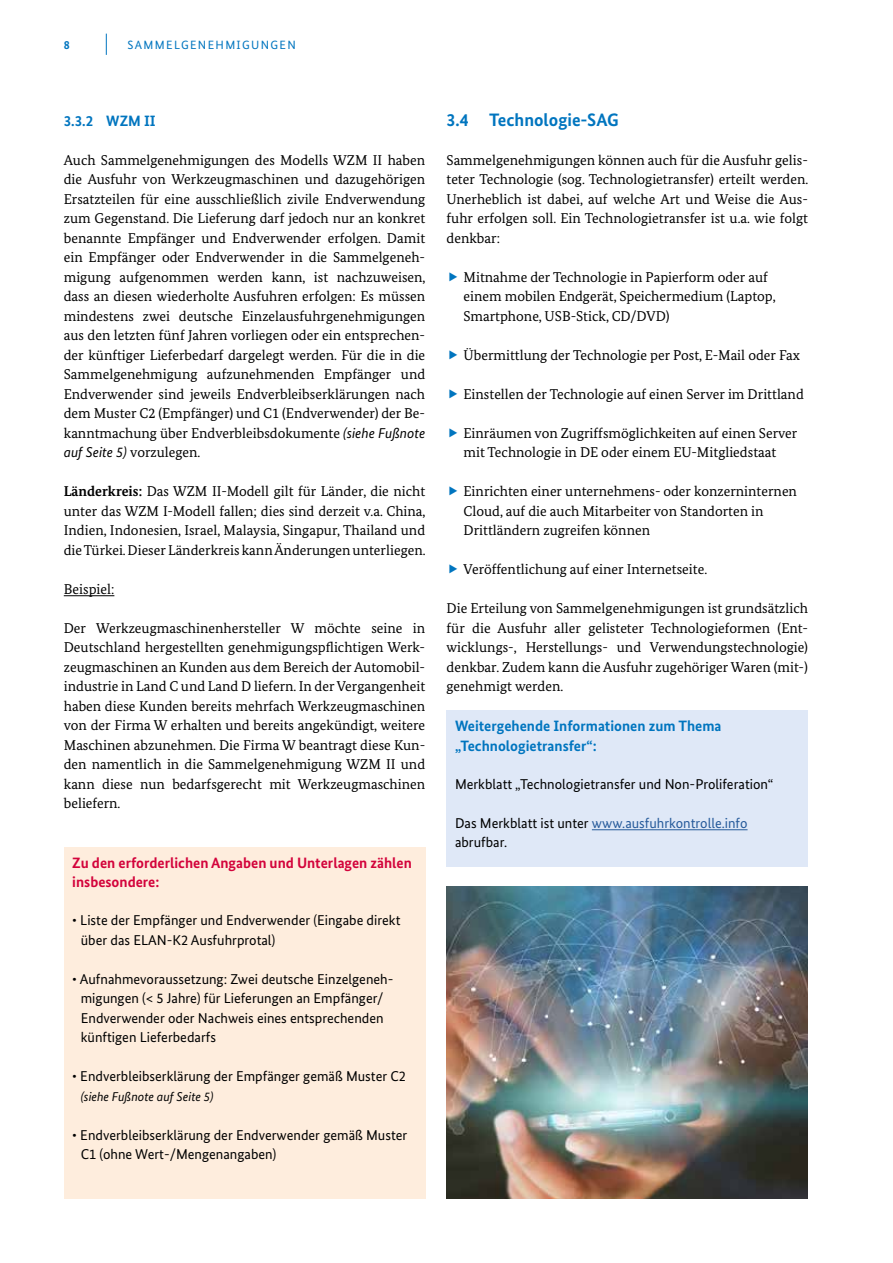
<style>
.page{position:relative;width:893px;height:1263px;background:#fff}
.page>*{position:absolute;margin:0;border:0;box-sizing:border-box;transform-origin:0 0}
.t1{font:700 18px "Bundes Sans";color:#0075bf}
.t2{font:700 15px/19.5px "Bundes Sans";color:#0075bf}
.t3{font:700 15px/19.5px "Bundes Sans";color:#d3033b}
.t4{font:14.25px/19.5px "Bundes Serif";color:#000;text-align:justify}
.t5{font:14.25px/19.5px "Bundes Sans";color:#000}
.t6{font:italic 12.75px "Bundes Sans";color:#000}
.t7{font:12px "Bundes Sans";letter-spacing:.11em;color:#0075bf}
.t8{font:700 12px "Bundes Sans";color:#0075bf}
.s1{font-family:"Bundes Sans";font-style:italic}
.s2{font-weight:700}
.s3{color:#275b9b}
</style>
<div class="page">
<hr style="left:64px;top:595px;width:50px;height:1px;background:#000">
<div style="left:64px;top:847px;width:361px;height:351px;background:#feeddd"></div>
<div style="left:446px;top:711px;width:362px;height:156px;background:#dfe8f7"></div>
<hr style="left:592px;top:829px;width:155px;height:1px;background:#275b9b">
<img style="left:446px;top:886px;width:362px;height:312px">
<svg style="left:106px;top:34px;width:1px;height:21px"></svg>
<p class="t8" style="left:64px;top:37px;width:7px">8</p>
<p class="t7" style="left:128px;top:37px;width:18px">Samme</p>
<p class="t7" style="left:174px;top:37px;width:43px">lgenehmigu</p>
<p class="t7" style="left:261px;top:37px;width:37px">ngen</p>
<p class="t2" style="left:64px;top:111px;width:94px">3.3.2 WZM II</p>
<p class="t4" style="left:64px;top:150px;width:363px">Auch Sammelgenehmigungen des Modells WZM II haben die Ausfuhr von Werkzeugmaschinen und dazugehörigen Ersatzteilen für eine ausschließlich zivile Endverwendung zum Gegenstand. Die Lieferung darf jedoch nur an konkret benannte Empfänger und Endverwender erfolgen. Damit ein Empfänger oder Endverwender in die Sammelgeneh&shy;migung aufgenommen werden kann, ist nachzuweisen, dass an diesen wiederholte Ausfuhren erfolgen: Es müssen mindestens zwei deutsche Einzelausfuhrgenehmigungen aus den letzten fünf Jahren vorliegen oder ein entsprechen&shy;der künftiger Lieferbedarf dargelegt werden. Für die in die Sammelgenehmigung aufzunehmenden Empfänger und Endverwender sind jeweils Endverbleibserklärungen nach dem Muster C2 (Empfänger) und C1 (Endverwender) der Be&shy;kanntmachung über Endverbleibsdokumente <span class="s1">(siehe Fußnote auf Seite 5)</span> vorzulegen.</p>
<p class="t4" style="left:64px;top:481px;width:363px"><span class="s2">Länderkreis:</span> Das WZM II-Modell gilt für Länder, die nicht unter das WZM I-Modell fallen; dies sind derzeit v.a. China, Indien, Indonesien, Israel, Malaysia, Singapur, Thailand und die Türkei. Dieser Länderkreis kann Änderungen unterliegen.</p>
<p class="t4" style="left:64px;top:579px;width:52px">Beispiel:</p>
<p class="t4" style="left:64px;top:618px;width:363px">Der Werkzeugmaschinenhersteller W möchte seine in Deutschland hergestellten genehmigungspflichtigen Werk&shy;zeugmaschinen an Kunden aus dem Bereich der Automobil&shy;industrie in Land C und Land D liefern. In der Vergangenheit haben diese Kunden bereits mehrfach Werkzeugmaschinen von der Firma W erhalten und bereits angekündigt, weitere Maschinen abzunehmen. Die Firma W beantragt diese Kun&shy;den namentlich in die Sammelgenehmigung WZM II und kann diese nun bedarfsgerecht mit Werkzeugmaschinen beliefern.</p>
<p class="t3" style="left:72px;top:852px;width:341px">Zu den erforderlichen Angaben und Unterlagen zählen insbesondere:</p>
<p class="t5" style="left:81px;top:911px;width:321px;text-indent:-9px">• Liste der Empfänger und Endverwender (Eingabe direkt über das ELAN -K2 Ausfuhrprotal)</p>
<p class="t5" style="left:81px;top:969px;width:314px;text-indent:-9px">• Aufnahmevoraussetzung: Zwei deutsche Einzelgeneh&shy;migungen (&lt; 5 Jahre) für Lieferungen an Empfänger/ Endverwender oder Nachweis eines entsprechenden künftigen Lieferbedarfs</p>
<p class="t5" style="left:72px;top:1067px;width:335px">• Endverbleibserklärung der Empfänger gemäß Muster C2</p>
<p class="t6" style="left:81px;top:1089px;width:134px">(siehe Fußnote auf Seite 5)</p>
<p class="t5" style="left:81px;top:1125px;width:328px;text-indent:-9px">• Endverbleibserklärung der Endverwender gemäß Muster<br>C1 (ohne Wert-/Mengenangaben)</p>
<p class="t1" style="left:446px;top:109px;width:174px">3.4 Technologie-SAG</p>
<p class="t4" style="left:446px;top:150px;width:363px">Sammelgenehmigungen können auch für die Ausfuhr gelis&shy;teter Technologie (sog. Technologietransfer) erteilt werden.<br>Unerheblich ist dabei, auf welche Art und Weise die Aus&shy;fuhr erfolgen soll. Ein Technologietransfer ist u.a. wie folgt denkbar:</p>
<p class="t4" style="left:463px;top:267px;width:314px;text-align:left">Mitnahme der Technologie in Papierform oder auf einem mobilen Endgerät, Speichermedium (Laptop,<br>Smartphone, USB-Stick, CD/DVD)</p>
<p class="t4" style="left:463px;top:345px;width:338px">Übermittlung der Technologie per Post, E-Mail oder Fax</p>
<p class="t4" style="left:463px;top:384px;width:342px">Einstellen der Technologie auf einen Server im Drittland</p>
<p class="t4" style="left:464px;top:423px;width:335px">Einräumen von Zugriffsmöglichkeiten auf einen Server mit Technologie in DE oder einem EU-Mitgliedstaat</p>
<p class="t4" style="left:464px;top:481px;width:335px;text-align:left">Einrichten einer unternehmens- oder konzerninternen<br>Cloud, auf die auch Mitarbeiter von Standorten in<br>Drittländern zugreifen können</p>
<p class="t4" style="left:464px;top:559px;width:245px">Veröffentlichung auf einer Internetseite.</p>
<p class="t4" style="left:447px;top:598px;width:363px">Die Erteilung von Sammelgenehmigungen ist grundsätzlich für die Ausfuhr aller gelisteter Technologieformen (Ent&shy;wicklungs-, Herstellungs- und Verwendungstechnologie) denkbar. Zudem kann die Ausfuhr zugehöriger Waren (mit-) genehmigt werden.</p>
<p class="t2" style="left:455px;top:716px;width:268px">Weitergehende Informationen zum Thema „Technologietransfer“:</p>
<p class="t5" style="left:455px;top:774px;width:320px">Merkblatt „Technologietransfer und N on-Proliferation“</p>
<p class="t5" style="left:455px;top:813px;width:294px">Das Merkblatt ist unter <span class="s3">www.ausfuhrkontrolle.info </span>abrufbar.</p>
</div>
